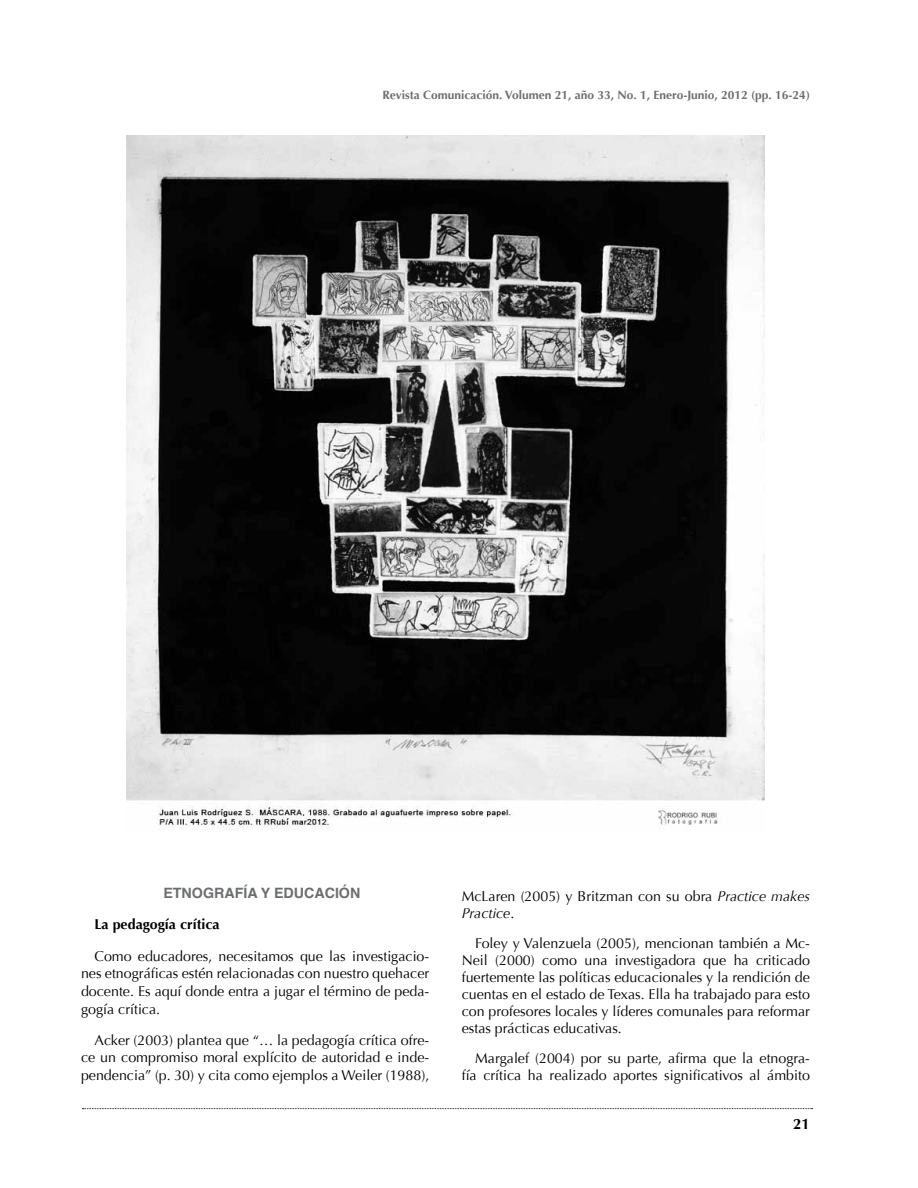
<style>
.page{position:relative;width:918px;height:1188px;background:#fff}
.page>*{position:absolute;margin:0;border:0;box-sizing:border-box;transform-origin:0 0}
.t1{font:700 15px "Optima";color:#000}
.t2{font:14.25px/17px "Optima";color:#000;text-align:justify}
.t3{font:700 14.25px "Helvetica";color:#6d6e71}
.t4{font:700 14.25px "Optima";color:#000}
.t5{font:700 12px "Optima";color:#6d6e71}
.s1{font-style:italic}
</style>
<div class="page">
<svg style="left:82px;top:1108px;width:731px;height:1px"></svg>
<img style="left:126px;top:135px;width:639px;height:695px">
<p class="t5" style="left:382px;top:88px;width:429px">Revista Comunicación. Volumen 21, año 33, No. 1, Enero-Junio, 2012 (pp. 16-24)</p>
<p class="t3" style="left:163px;top:882px;width:198px">ETNOGRAFÍA Y EDUCACIÓN</p>
<p class="t4" style="left:95px;top:916px;width:127px">La pedagogía crítica</p>
<p class="t2" style="left:81px;top:947px;width:350px;line-height:17.7px;text-indent:13px">Como educadores, necesitamos que las investigacio&shy;nes etnográficas estén relacionadas con nuestro quehacer docente. Es aquí donde entra a jugar el término de peda&shy;gogía crítica.</p>
<p class="t2" style="left:81px;top:1031px;width:350px;line-height:17.7px;text-indent:13px">Acker (2003) plantea que “… la pedagogía crítica ofre&shy;ce un compromiso moral explícito de autoridad e inde&shy;pendencia” (p. 30) y cita como ejemplos a Weiler (1988),</p>
<p class="t2" style="left:462px;top:888px;width:350px">McLaren (2005) y Britzman con su obra <span class="s1">Practice makes<br>Practice</span>.</p>
<p class="t2" style="left:462px;top:935px;width:350px;text-indent:13px">Foley y Valenzuela (2005), mencionan también a Mc-Neil (2000) como una investigadora que ha criticado fuertemente las políticas educacionales y la rendición de cuentas en el estado de Texas. Ella ha trabajado para esto con profesores locales y líderes comunales para reformar estas prácticas educativas.</p>
<p class="t2" style="left:462px;top:1050px;width:350px;text-align:right">Margalef (2004) por su parte, afirma que la etnogra&shy;fía crítica ha realizado aportes significativos al ámbito</p>
<p class="t1" style="left:793px;top:1115px;width:18px">21</p>
</div>
